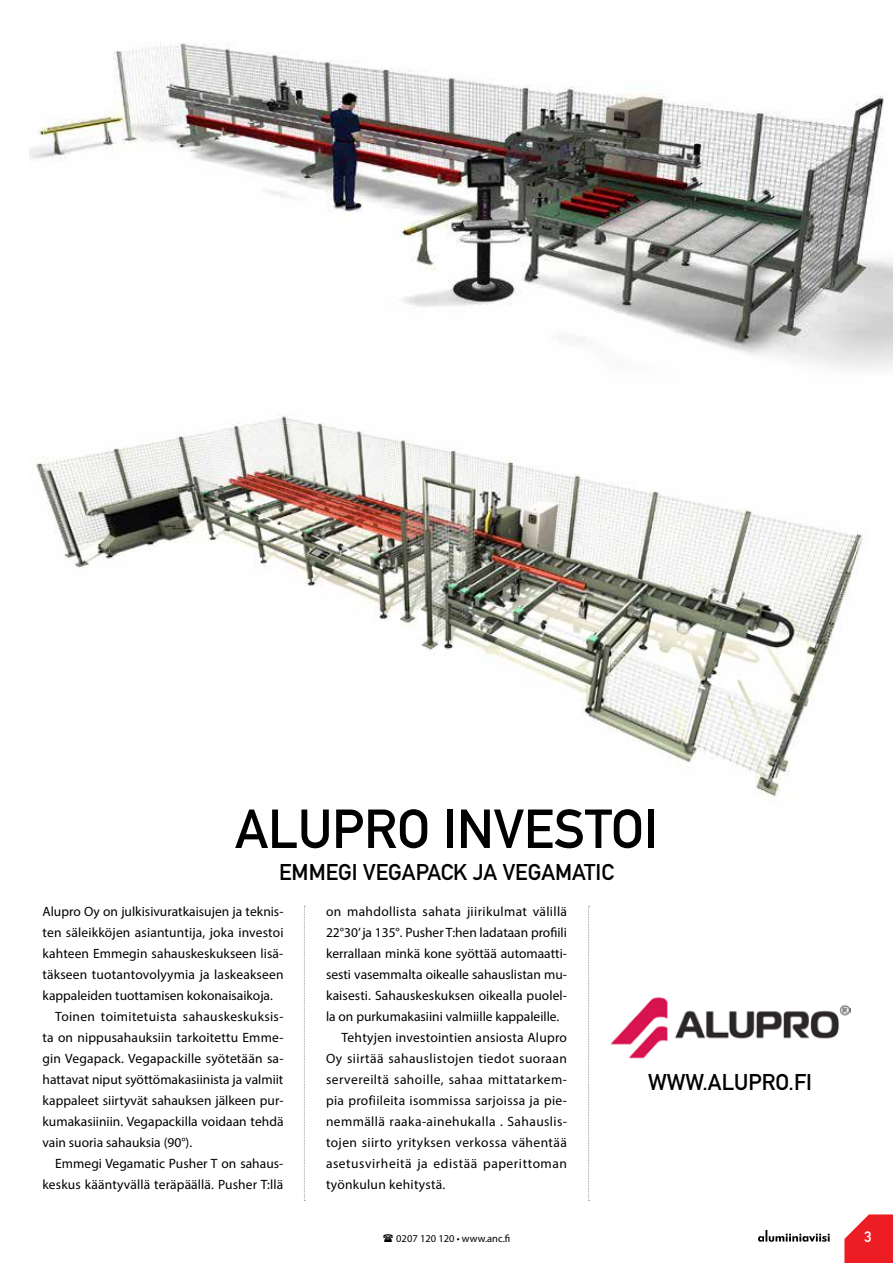
<style>
.page{position:relative;width:893px;height:1263px;background:#fff}
.page>*{position:absolute;margin:0;border:0;box-sizing:border-box;transform-origin:0 0}
.t1{font:54px "DIN Mittelschrift Std";color:#000}
.t2{font:22.5px "DIN Mittelschrift Std";color:#000}
.t3{font:15px "DIN Mittelschrift Std";color:#fff}
.t4{font:13.5px "Myriad Pro";letter-spacing:.01em;color:#000}
.t5{font:13.5px "Myriad Pro";letter-spacing:.03em;color:#000}
.t6{font:13.5px "Myriad Pro";letter-spacing:.035em;color:#000}
.t7{font:13.5px "Myriad Pro";letter-spacing:.04em;color:#000}
.t8{font:10.5px "Myriad Pro";color:#000}
</style>
<div class="page">
<svg style="left:844px;top:1214px;width:49px;height:49px;background:#ef3d43"></svg>
<svg style="left:758px;top:1230px;width:72px;height:12px"></svg>
<img style="left:32px;top:416px;width:832px;height:385px">
<img style="left:29px;top:43px;width:864px;height:326px">
<img style="left:611px;top:997px;width:239px;height:62px">
<svg style="left:304px;top:906px;width:1px;height:295px"></svg>
<svg style="left:588px;top:906px;width:2px;height:295px"></svg>
<h1 class="t1" style="left:235px;top:797px;width:424px">ALUPRO INVESTOI</h1>
<h2 class="t2" style="left:279px;top:859px;width:336px">EMMEGI VEGAPACK JA VEGAMATIC</h2>
<p class="t4" style="left:43px;top:903px;width:242px">Alupro Oy on julkisivuratkaisujen ja teknis-</p>
<p class="t4" style="left:43px;top:924px;width:243px">ten säleikköjen asiantuntija, joka investoi</p>
<p class="t4" style="left:43px;top:945px;width:242px">kahteen Emmegin sahauskeskukseen lisä-</p>
<p class="t4" style="left:43px;top:966px;width:243px">täkseen tuotantovolyymia ja laskeakseen</p>
<p class="t4" style="left:43px;top:987px;width:232px">kappaleiden tuottamisen kokonaisaikoja.</p>
<p class="t4" style="left:55px;top:1008px;width:230px">Toinen toimitetuista sahauskeskuksis-</p>
<p class="t4" style="left:43px;top:1029px;width:242px">ta on nippusahauksiin tarkoitettu Emme-</p>
<p class="t4" style="left:43px;top:1050px;width:242px">gin Vegapack. Vegapackille syötetään sa-</p>
<p class="t4" style="left:43px;top:1071px;width:242px">hattavat niput syöttömakasiinista ja valmiit</p>
<p class="t4" style="left:43px;top:1092px;width:242px">kappaleet siirtyvät sahauksen jälkeen pur-</p>
<p class="t4" style="left:43px;top:1113px;width:242px">kumakasiiniin. Vegapackilla voidaan tehdä</p>
<p class="t4" style="left:43px;top:1134px;width:151px">vain suoria sahauksia (90°).</p>
<p class="t4" style="left:55px;top:1155px;width:230px">Emmegi Vegamatic Pusher T on sahaus-</p>
<p class="t4" style="left:43px;top:1176px;width:242px">keskus kääntyvällä teräpäällä. Pusher T:llä</p>
<p class="t4" style="left:326px;top:903px;width:243px">on mahdollista sahata jiirikulmat välillä</p>
<p class="t4" style="left:326px;top:924px;width:242px">22°30’ ja 135°. Pusher T:hen ladataan profiili</p>
<p class="t4" style="left:326px;top:945px;width:242px">kerrallaan minkä kone syöttää automaatti-</p>
<p class="t4" style="left:326px;top:966px;width:242px">sesti vasemmalta oikealle sahauslistan mu-</p>
<p class="t4" style="left:326px;top:987px;width:243px">kaisesti. Sahauskeskuksen oikealla puolel-</p>
<p class="t4" style="left:326px;top:1008px;width:235px">la on purkumakasiini valmiille kappaleille.</p>
<p class="t4" style="left:342px;top:1029px;width:227px">Tehtyjen investointien ansiosta Alupro</p>
<p class="t5" style="left:326px;top:1050px;width:242px">Oy siirtää sahauslistojen tiedot suoraan</p>
<p class="t6" style="left:326px;top:1071px;width:243px">servereiltä sahoille, sahaa mittatarkem-</p>
<p class="t4" style="left:326px;top:1092px;width:242px">pia profiileita isommissa sarjoissa ja pie-</p>
<p class="t5" style="left:326px;top:1113px;width:242px">nemmällä raaka-ainehukalla . Sahauslis-</p>
<p class="t5" style="left:326px;top:1134px;width:242px">tojen siirto yrityksen verkossa vähentää</p>
<p class="t7" style="left:326px;top:1155px;width:242px">asetusvirheitä ja edistää paperittoman</p>
<p class="t4" style="left:326px;top:1176px;width:121px">työnkulun kehitystä.</p>
<h2 class="t2" style="left:648px;top:1069px;width:165px">WWW.ALUPRO.FI</h2>
<p class="t8" style="left:396px;top:1232px;width:116px">0207 120 120 • www.anc.fi</p>
<p class="t3" style="left:864px;top:1227px;width:9px">3</p>
</div>
